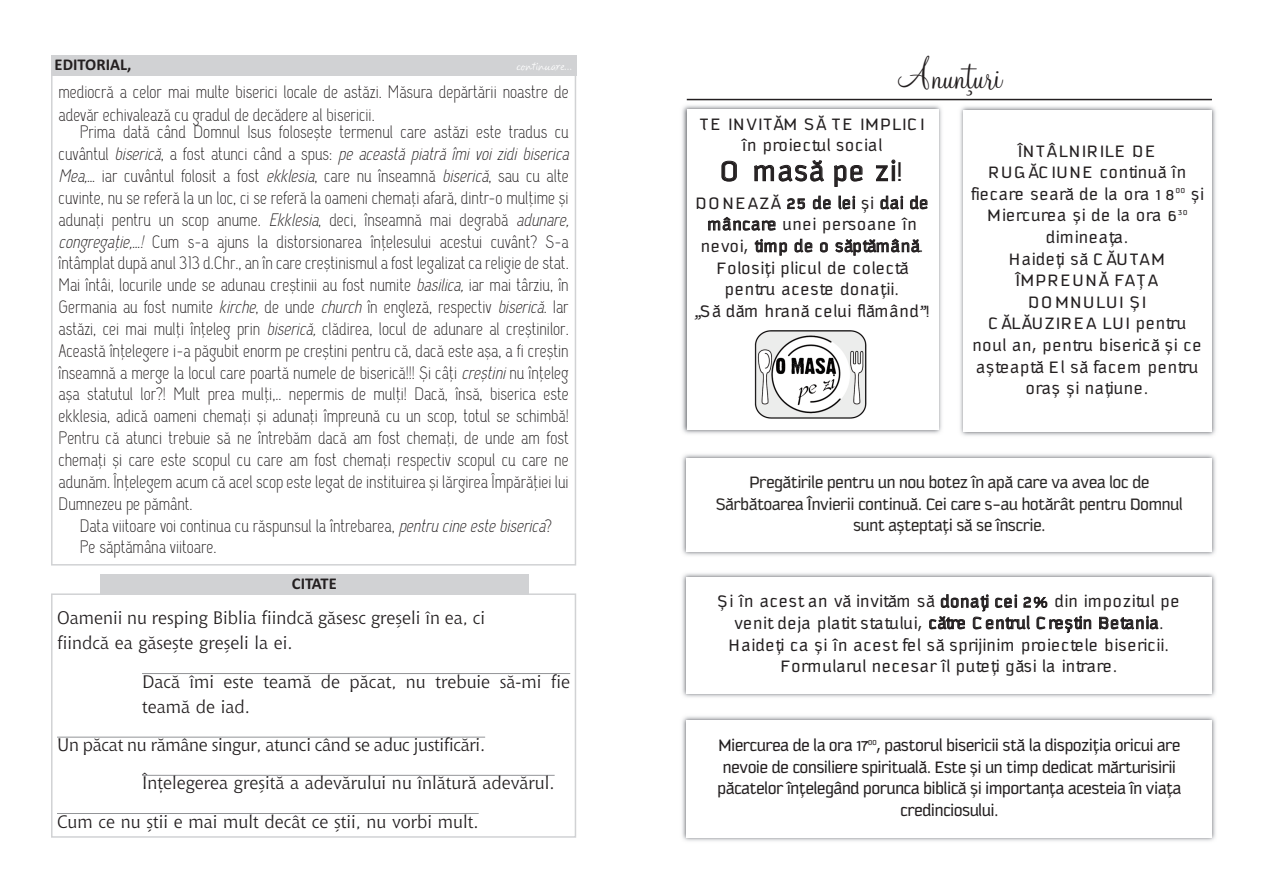
<style>
.page{position:relative;width:1263px;height:893px;background:#fff}
.page>*{position:absolute;margin:0;border:0;box-sizing:border-box;transform-origin:0 0}
.t1{font:45px "Monterey BTCE";letter-spacing:-.005em;color:#231f20}
.t2{font:30px "Kautiva CE";letter-spacing:.085em;color:#231f20}
.t3{font:18px/21.9px "Capsuula";color:#231f20}
.t4{font:18px/21.6px "Kautiva CE";letter-spacing:.085em;color:#231f20;text-align:center}
.t5{font:18px/25.3px "Chianti BTCE";color:#231f20}
.t6{font:18px/21.6px "Kautiva CE";letter-spacing:.08em;color:#231f20;text-align:center}
.t7{font:18px/21.6px "Kautiva CE";color:#231f20;text-align:center}
.t8{font:18px/21.6px "Kautiva CE";color:#2a2726;text-align:center}
.t9{font:700 16.5px "Calibri";color:#231f20}
.t10{font:16.5px "CK Tea Party";color:#fff}
.s1{font-style:italic}
.s2{color:#2a2726}
</style>
<div class="page">
<div style="left:51px;top:55px;width:525px;height:20px;background:#d1d2d4"></div>
<div style="left:100px;top:575px;width:428px;height:20px;background:#d1d2d4"></div>
<div style="left:51px;top:593px;width:525px;height:245px;border:2px solid #d1d2d4"></div>
<hr style="left:142px;top:673px;width:428px;height:1px;background:#939598">
<hr style="left:57px;top:737px;width:428px;height:1px;background:#939598">
<hr style="left:142px;top:775px;width:413px;height:1px;background:#939598">
<hr style="left:57px;top:813px;width:422px;height:1px;background:#939598">
<img style="left:682px;top:100px;width:266px;height:334px">
<div style="left:687px;top:110px;width:251px;height:320px;background:#fff"></div>
<img style="left:682px;top:573px;width:534px;height:124px">
<div style="left:687px;top:577px;width:525px;height:116px;background:#fff"></div>
<img style="left:682px;top:716px;width:534px;height:125px">
<div style="left:687px;top:720px;width:525px;height:118px;background:#fff"></div>
<img style="left:682px;top:454px;width:534px;height:102px">
<div style="left:687px;top:459px;width:525px;height:93px;background:#fff"></div>
<img style="left:754px;top:330px;width:113px;height:89px">
<hr style="left:687px;top:99px;width:525px;height:1px;background:#231f20">
<img style="left:960px;top:106px;width:256px;height:330px">
<div style="left:963px;top:110px;width:249px;height:322px;background:#fff"></div>
<p class="t9" style="left:55px;top:54px;width:78px">EDITORIAL,</p>
<p class="t10" style="left:517px;top:57px;width:57px">continuare...</p>
<p class="t3" style="left:59px;top:81px;width:512px;line-height:23.2px">mediocră a celor mai multe biserici locale de astăzi. Măsura depărtării noastre de adevăr echivalează cu gradul de decădere al bisericii.</p>
<p class="t3" style="left:59px;top:123px;width:517px;text-indent:21px">Prima dată când Domnul Isus folosește termenul care astăzi este tradus cu cuvântul <span class="s1">biserică</span>, a fost atunci când a spus: <span class="s1">peaceastăpiatrăîmivoizidibiserica Mea,</span>… iar cuvântul folosit a fost <span class="s1">ekklesia</span>, care nu înseamnă <span class="s1">biserică</span>, sau cu alte cuvinte, nu se referă la un loc, ci se referă la oameni chemaţi afară, dintr-o mulţime și adunaţi pentru un scop anume. <span class="s1">Ekklesia</span>, deci, înseamnă mai degrabă <span class="s1">adunare, congregaţie,…!</span> Cum s-a ajuns la distorsionarea înţelesului acestui cuvânt? S-a întâmplat după anul 313 d.Chr., an în care creștinismul a fost legalizat ca religie de stat.<br>Mai întâi, locurile unde se adunau creștinii au fost numite <span class="s1">basilica,</span>iar mai târziu, în Germania au fost numite <span class="s1">kirche</span>, de unde <span class="s1">church</span>în engleză, respectiv <span class="s1">biserică</span>. Iar astăzi, cei mai mulţi înţeleg prin <span class="s1">biserică,</span>clădirea, locul de adunare al creștinilor.<br>Această înţelegere i-a păgubit enorm pe creștini pentru că, dacă este așa, a fi creștin înseamnă a merge la locul care poartă numele de biserică!!! Și câţi <span class="s1">creștini</span>nu înţeleg așa statutul lor?! Mult prea mulţi,.. nepermis de mulţi! Dacă, însă, biserica este ekklesia, adică oameni chemaţi și adunaţi împreună cu un scop, totul se schimbă!<br>Pentru că atunci trebuie să ne întrebăm dacă am fost chemaţi, de unde am fost chemaţi și care este scopul cu care am fost chemaţi respectiv scopul cu care ne adunăm. Înţelegem acum că acel scop este legat de instituirea și lărgirea Împărăţiei lui Dumnezeu pe pământ.</p>
<p class="t3" style="left:80px;top:516px;width:474px">Data viitoare voi continua cu răspunsul la întrebarea, <span class="s1">pentrucineestebiserica</span>?<br>Pe săptămâna viitoare.</p>
<p class="t9" style="left:292px;top:574px;width:46px">CITATE</p>
<p class="t5" style="left:57px;top:605px;width:430px">Oamenii nu resping Biblia fiindcă găsesc greşeli în ea, ci fiindcă ea găseşte greşeli la ei.</p>
<p class="t5" style="left:142px;top:669px;width:430px">Dacă îmi este teamă de păcat, nu trebuie să-mi fie teamă de iad.</p>
<p class="t5" style="left:57px;top:732px;width:430px">Un păcat nu rămâne singur, atunci când se aduc justificări.</p>
<p class="t5" style="left:142px;top:770px;width:414px">Înţelegerea greşită a adevărului nu înlătură adevărul.</p>
<p class="t5" style="left:57px;top:809px;width:423px">Cum ce nu ştii e mai mult decât ce ştii, nu vorbi mult.</p>
<h1 class="t1" style="left:898px;top:46px;width:104px">Anunţuri</h1>
<p class="t6" style="left:700px;top:113px;width:226px">TE INVITÃM SÃ TE IMPLIC I în proiectul social</p>
<h2 class="t2" style="left:720px;top:155px;width:184px">O masã pe zi!</h2>
<p class="t4" style="left:694px;top:192px;width:237px">DONEAZÃ 25 de lei şi dai de mâncare unei persoane în nevoi, timp de o sãptãmânã.<br>Folosiþi plicul de colectã pentru aceste donaþii.<br>„Sã dãm hranã celui flãmând”!</p>
<p class="t4" style="left:971px;top:140px;width:234px">ÎNTÂLNIRILE DE<br>RUGÃC IUNE continuã în fiecare searã de la ora 1 8<sup>00</sup> şi<br>Miercurea şi de la ora 6<sup>30 </sup>dimineaţa.<br>Haideţi sã C ÃUTAM<br>ÎMPREUNÃ FAŢA<br>DOMNULUI ŞI<br>C ÃLÃUZIREA LUI pentru noul an, pentru bisericã şi ce aşteaptã El sã facem pentru oraş şi naţiune.</p>
<p class="t8" style="left:716px;top:472px;width:468px">Pregãtirile pentru un nou botez în apã care va avea loc de<br>Sãrbãtoarea Învierii continuã. Cei care s-au hotãrât pentru Domnul sunt aşteptaţi sã se înscrie.</p>
<p class="t6" style="left:718px;top:591px;width:462px">Şi în acest an vã invitãm sã donaţi cei 2% din impozitul pe venit deja platit statului, cãtre C entrul C reştin Betania.<br>Haideţi ca şi în acest fel sã sprijinim proiectele bisericii.<br>Formularul necesar îl puteţi gãsi la intrare.</p>
<p class="t7" style="left:717px;top:735px;width:465px">Miercurea de la ora 17<sup>00</sup>, pastorul bisericii stã la dispoziţia oricui are nevoie de consiliere spiritualã. Este şi un timp dedicat mãrturisirii pãcatelor înţelegând porunca biblic<span class="s2">ã şi</span> importanţa acesteia în viaţa credinciosului.</p>
</div>
